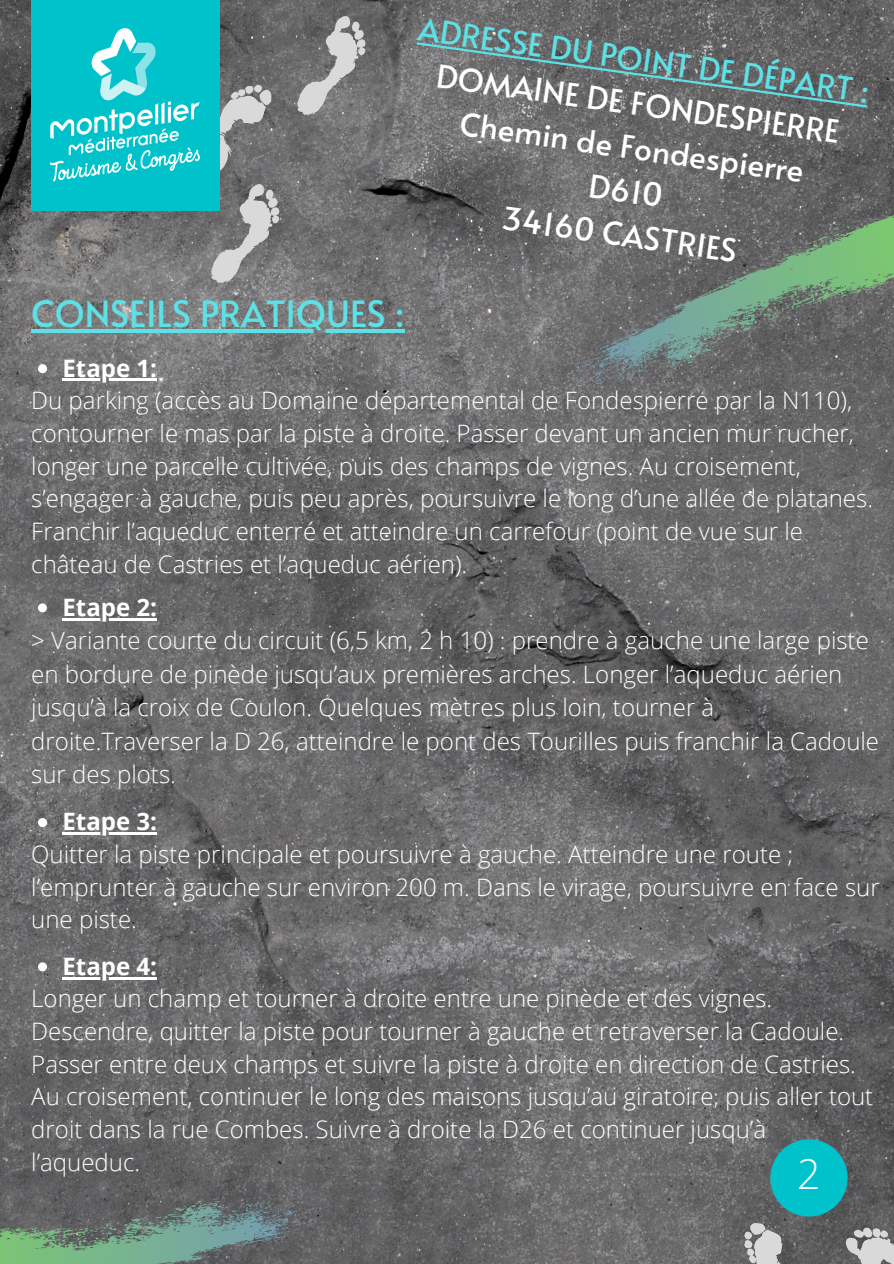
<style>
.page{position:relative;width:894px;height:1264px;background:#fff}
.page>*{position:absolute;margin:0;border:0;box-sizing:border-box;transform-origin:0 0}
.t1{font:300 40.95px "Open Sans";color:#fff}
.t2{font:36px "Alata";color:#5ce1e6}
.t3{font:31.5px/44px "Alata";color:#fff;text-align:center}
.t4{font:31.5px "Alata";color:#5ce1e6}
.t5{font:300 24px/32.7px "Open Sans";color:#fff}
.t6{font:700 24px "Open Sans";color:#fff}
</style>
<div class="page">
<img style="left:0;top:0;width:893px;height:1263px">
<img style="left:31px;top:5px;width:215px;height:242px">
<img style="left:18px;top:0;width:215px;height:227px">
<svg style="left:416px;top:42px;width:451px;height:66px;background:#6a6e6f"></svg>
<svg style="left:540px;top:210px;width:353px;height:192px;background:#6c7770"></svg>
<hr style="left:31px;top:329px;width:373px;height:4px;background:#5ce1e6">
<svg style="left:195px;top:13px;width:181px;height:281px;background:#718485"></svg>
<svg style="left:0;top:1192px;width:332px;height:71px;background:#687c73"></svg>
<svg style="left:38px;top:364px;width:9px;height:9px"></svg>
<hr style="left:62px;top:379px;width:95px;height:2px;background:#fff">
<svg style="left:38px;top:603px;width:9px;height:9px"></svg>
<hr style="left:62px;top:618px;width:95px;height:2px;background:#fff">
<svg style="left:38px;top:818px;width:9px;height:9px"></svg>
<hr style="left:62px;top:832px;width:95px;height:3px;background:#fff">
<svg style="left:38px;top:962px;width:9px;height:9px"></svg>
<hr style="left:62px;top:977px;width:95px;height:2px;background:#fff">
<svg style="left:736px;top:1139px;width:157px;height:124px;background:#558386"></svg>
<h3 class="t4" style="left:422px;top:6px;width:456px;rotate:8deg">ADRESSE DU POINT DE DÉPART :</h3>
<h3 class="t3" style="left:440px;top:52px;width:408px;rotate:8deg">DOMAINE DE FONDESPIERRE<br>Chemin de Fondespierre<br>D610<br>34160 CASTRIES</h3>
<h2 class="t2" style="left:31px;top:288px;width:375px">CONSEILS PRATIQUES :</h2>
<p class="t6" style="left:62px;top:351px;width:96px">Etape 1:</p>
<p class="t5" style="left:31px;top:383px;width:843px">Du parking (accès au Domaine départemental de Fondespierre par la N110), contourner le mas par la piste à droite. Passer devant un ancien mur rucher, longer une parcelle cultivée, puis des champs de vignes. Au croisement, s’engager à gauche, puis peu après, poursuivre le long d’une allée de platanes.<br>Franchir l’aqueduc enterré et atteindre un carrefour (point de vue sur le château de Castries et l’aqueduc aérien).</p>
<p class="t6" style="left:62px;top:590px;width:96px">Etape 2:</p>
<p class="t5" style="left:31px;top:623px;width:849px;line-height:33.6px">&gt; Variante courte du circuit (6,5 km, 2 h 10) : prendre à gauche une large piste en bordure de pinède jusqu’aux premières arches. Longer l’aqueduc aérien jusqu’à la croix de Coulon. Quelques mètres plus loin, tourner à droite.Traverser la D 26, atteindre le pont des Tourilles puis franchir la Cadoule sur des plots.</p>
<p class="t6" style="left:62px;top:804px;width:96px">Etape 3:</p>
<p class="t5" style="left:31px;top:837px;width:849px">Quitter la piste principale et poursuivre à gauche. Atteindre une route ; l’emprunter à gauche sur environ 200 m. Dans le virage, poursuivre en face sur une piste.</p>
<p class="t6" style="left:62px;top:949px;width:96px">Etape 4:</p>
<p class="t5" style="left:31px;top:981px;width:843px">Longer un champ et tourner à droite entre une pinède et des vignes.<br>Descendre, quitter la piste pour tourner à gauche et retraverser la Cadoule.<br>Passer entre deux champs et suivre la piste à droite en direction de Castries.<br>Au croisement, continuer le long des maisons jusqu’au giratoire, puis aller tout droit dans la rue Combes. Suivre à droite la D26 et continuer jusqu’à l’aqueduc.</p>
<h1 class="t1" style="left:797px;top:1145px;width:25px">2</h1>
</div>
